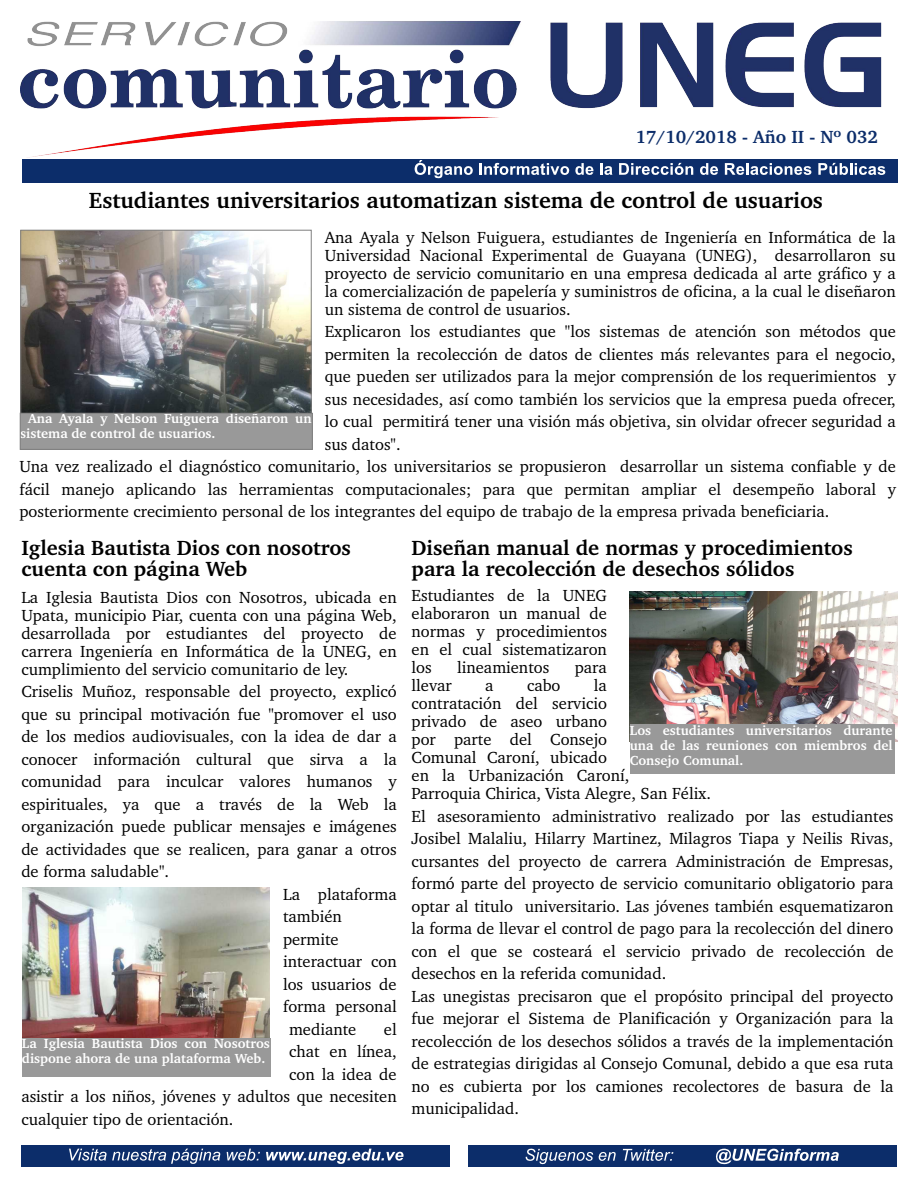
<style>
.page{position:relative;width:918px;height:1188px;background:#fff}
.page>*{position:absolute;margin:0;border:0;box-sizing:border-box;transform-origin:0 0}
.t1{font:700 22.5px "Charter BT";color:#000}
.t2{font:700 21px/21px "Charter BT";color:#000}
.t3{font:700 18px "Charter BT";color:#0c2d6a}
.t4{font:16.5px/18px "Charter BT";color:#000;text-align:justify}
.t5{font:700 13.5px/15px "Charter BT";color:#fff}
</style>
<div class="page">
<img style="left:21px;top:21px;width:860px;height:137px">
<div style="left:22px;top:159px;width:875px;height:24px;background:#0c2d6a"></div>
<svg style="left:415px;top:160px;width:58px;height:18px"></svg>
<svg style="left:479px;top:163px;width:90px;height:12px"></svg>
<svg style="left:575px;top:163px;width:19px;height:12px"></svg>
<svg style="left:600px;top:163px;width:12px;height:12px"></svg>
<svg style="left:619px;top:163px;width:74px;height:12px"></svg>
<svg style="left:700px;top:163px;width:18px;height:12px"></svg>
<svg style="left:725px;top:163px;width:86px;height:12px"></svg>
<svg style="left:818px;top:163px;width:67px;height:12px"></svg>
<div style="left:21px;top:1145px;width:429px;height:21px;background:#0c2d6a"></div>
<svg style="left:69px;top:1149px;width:151px;height:15px"></svg>
<svg style="left:227px;top:1149px;width:33px;height:12px"></svg>
<svg style="left:266px;top:1149px;width:138px;height:15px"></svg>
<div style="left:468px;top:1145px;width:429px;height:21px;background:#0c2d6a"></div>
<svg style="left:526px;top:1149px;width:67px;height:15px"></svg>
<svg style="left:599px;top:1152px;width:17px;height:9px"></svg>
<svg style="left:623px;top:1149px;width:50px;height:12px"></svg>
<svg style="left:716px;top:1149px;width:123px;height:15px"></svg>
<img style="left:23px;top:888px;width:247px;height:151px">
<div style="left:22px;top:1039px;width:249px;height:38px;background:#999"></div>
<img style="left:630px;top:591px;width:267px;height:151px">
<div style="left:630px;top:725px;width:264px;height:49px;background:#999"></div>
<img style="left:23px;top:232px;width:286px;height:181px">
<div style="left:21px;top:230px;width:290px;height:219px;border:1px solid #7f7f7f"></div>
<div style="left:20px;top:413px;width:292px;height:36px;background:#999"></div>
<div style="left:20px;top:413px;width:292px;height:36px;border:1px solid #7f7f7f"></div>
<p class="t3" style="left:636px;top:130px;width:244px">17/10/2018 - Año II - Nº 032</p>
<h1 class="t1" style="left:89px;top:191px;width:736px">Estudiantes universitarios automatizan sistema de control de usuarios</h1>
<p class="t4" style="left:325px;top:230px;width:573px">Ana Ayala y Nelson Fuiguera, estudiantes de Ingeniería en Informática de la Universidad Nacional Experimental de Guayana (UNEG), desarrollaron su proyecto de servicio comunitario en una empresa dedicada al arte gráfico y a la comercialización de papelería y suministros de oficina, a la cual le diseñaron un sistema de control de usuarios.</p>
<p class="t4" style="left:325px;top:324px;width:573px">Explicaron los estudiantes que "los sistemas de atención son métodos que</p>
<p class="t4" style="left:325px;top:347px;width:573px">permiten la recolección de datos de clientes más relevantes para el negocio,</p>
<p class="t4" style="left:325px;top:369px;width:573px">que pueden ser utilizados para la mejor comprensión de los requerimientos y</p>
<p class="t4" style="left:325px;top:392px;width:573px">sus necesidades, así como también los servicios que la empresa pueda ofrecer,</p>
<p class="t4" style="left:325px;top:414px;width:573px">lo cual permitirá tener una visión más objetiva, sin olvidar ofrecer seguridad a</p>
<p class="t4" style="left:325px;top:437px;width:77px">sus datos".</p>
<p class="t4" style="left:20px;top:459px;width:878px">Una vez realizado el diagnóstico comunitario, los universitarios se propusieron desarrollar un sistema confiable y de</p>
<p class="t4" style="left:20px;top:482px;width:878px">fácil manejo aplicando las herramientas computacionales; para que permitan ampliar el desempeño laboral y</p>
<p class="t4" style="left:20px;top:504px;width:811px">posteriormente crecimiento personal de los integrantes del equipo de trabajo de la empresa privada beneficiaria.</p>
<p class="t5" style="left:20px;top:412px;width:293px;text-indent:8px">Ana Ayala y Nelson Fuiguera diseñaron un sistema de control de usuarios.</p>
<p class="t2" style="left:22px;top:539px;width:331px">Iglesia Bautista Dios con nosotros cuenta con página Web</p>
<p class="t4" style="left:21px;top:589px;width:377px">La Iglesia Bautista Dios con Nosotros, ubicada en Upata, municipio Piar, cuenta con una página Web, desarrollada por estudiantes del proyecto de carrera Ingeniería en Informática de la UNEG, en cumplimiento del servicio comunitario de ley.</p>
<p class="t4" style="left:21px;top:684px;width:377px">Criselis Muñoz, responsable del proyecto, explicó</p>
<p class="t4" style="left:21px;top:706px;width:377px">que su principal motivación fue "promover el uso</p>
<p class="t4" style="left:21px;top:729px;width:377px">de los medios audiovisuales, con la idea de dar a</p>
<p class="t4" style="left:21px;top:751px;width:377px">conocer información cultural que sirva a la</p>
<p class="t4" style="left:21px;top:774px;width:377px">comunidad para inculcar valores humanos y</p>
<p class="t4" style="left:21px;top:796px;width:377px">espirituales, ya que a través de la Web la</p>
<p class="t4" style="left:21px;top:819px;width:377px">organización puede publicar mensajes e imágenes</p>
<p class="t4" style="left:21px;top:841px;width:377px">de actividades que se realicen, para ganar a otros</p>
<p class="t4" style="left:21px;top:864px;width:149px">de forma saludable".</p>
<p class="t4" style="left:283px;top:886px;width:115px">La plataforma</p>
<p class="t4" style="left:283px;top:909px;width:60px">también</p>
<p class="t4" style="left:283px;top:931px;width:57px">permite</p>
<p class="t4" style="left:283px;top:954px;width:115px">interactuar con</p>
<p class="t4" style="left:283px;top:976px;width:115px">los usuarios de</p>
<p class="t4" style="left:283px;top:999px;width:115px">forma personal</p>
<p class="t4" style="left:289px;top:1021px;width:69px">mediante</p>
<p class="t4" style="left:384px;top:1021px;width:14px">el</p>
<p class="t4" style="left:289px;top:1044px;width:109px">chat en línea,</p>
<p class="t4" style="left:289px;top:1066px;width:109px">con la idea de</p>
<p class="t4" style="left:21px;top:1089px;width:377px">asistir a los niños, jóvenes y adultos que necesiten</p>
<p class="t4" style="left:21px;top:1111px;width:214px">cualquier tipo de orientación.</p>
<p class="t5" style="left:22px;top:1037px;width:249px">La Iglesia Bautista Dios con Nosotros dispone ahora de una plataforma Web.</p>
<p class="t2" style="left:412px;top:539px;width:443px">Diseñan manual de normas y procedimientos para la recolección de desechos sólidos</p>
<p class="t4" style="left:412px;top:588px;width:197px">Estudiantes de la UNEG elaboraron un manual de normas y procedimientos en el cual sistematizaron los</p>
<p class="t4" style="left:457px;top:660px;width:94px">lineamientos</p>
<p class="t4" style="left:575px;top:660px;width:34px">para</p>
<p class="t4" style="left:412px;top:678px;width:301px;text-align:left;text-indent:182px">la<br>contratación del servicio<br>privado de aseo urbano<br>por parte del Consejo<br>Comunal Caroní, ubicado<br>en la Urbanización Caroní,<br>Parroquia Chirica, Vista Alegre, San Félix.</p>
<p class="t4" style="left:412px;top:806px;width:483px;line-height:22.5px;text-align:left">El asesoramiento administrativo realizado por las estudiantes Josibel Malaliu, Hilarry Martinez, Milagros Tiapa y Neilis Rivas, cursantes del proyecto de carrera Administración de Empresas, formó parte del proyecto de servicio comunitario obligatorio para optar al titulo universitario. Las jóvenes también esquematizaron la forma de llevar el control de pago para la recolección del dinero con el que se costeará el servicio privado de recolección de desechos en la referida comunidad.<br>Las unegistas precisaron que el propósito principal del proyecto fue mejorar el Sistema de Planificación y Organización para la recolección de los desechos sólidos a través de la implementación de estrategias dirigidas al Consejo Comunal, debido a que esa ruta no es cubierta por los camiones recolectores de basura de la municipalidad.</p>
<p class="t4" style="left:412px;top:678px;width:42px">llevar</p>
<p class="t4" style="left:485px;top:678px;width:10px">a</p>
<p class="t4" style="left:527px;top:678px;width:35px">cabo</p>
<p class="t5" style="left:630px;top:724px;width:264px;text-align:justify">Los estudiantes universitarios durante una de las reuniones con miembros del Consejo Comunal.</p>
</div>
